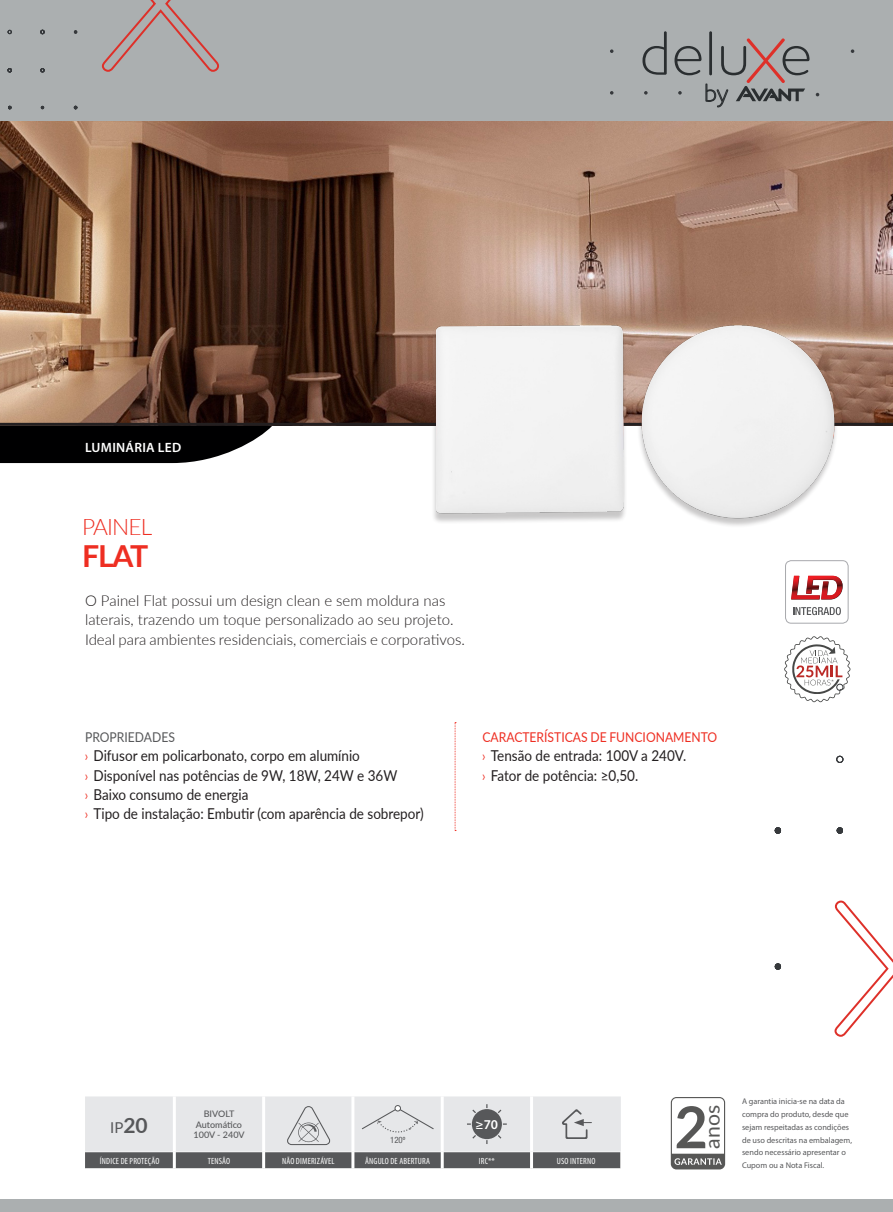
<style>
.page{position:relative;width:893px;height:1212px;background:#fff}
.page>*{position:absolute;margin:0;border:0;box-sizing:border-box;transform-origin:0 0}
.t1{font:700 30.3px "Lato";color:#ee2e22}
.t2{font:300 22.65px "Lato";letter-spacing:-.04em;color:#ee2e22}
.t3{font:21.15px "Lato";color:#575756}
.t4{font:15px "Lato";color:#231f20;scale:.9 1}
.text_description{font:300 15px/19.4px "Lato";color:#231f20}
.t5{font:15px "Lato";color:#57585a}
.title_description{font:13.5px "Lato";color:#ee2e22;scale:.9 1}
.t6{font:600 13.5px "Myriad Pro";letter-spacing:.02em;color:#fff}
.title_description-2{font:13.5px "Lato";color:#57585a;scale:.9 1}
.table_header{font:condensed 9px "Myriad Pro";letter-spacing:.02em;color:#fff}
.t7{font:500 9px "Lato";color:#57585a}
.t8{font:condensed 8.85px "Helvetica Neue LT Com";color:#57585a}
.t9{font:8.25px/12.8px "Myriad Pro";color:#57585a}
.s1{font-family:"Myriad Pro";font-stretch:condensed;color:#ee2e22}
.s2{font-weight:700;font-size:21px}
</style>
<div class="page">
<img style="left:0;top:120px;width:893px;height:303px">
<div style="left:0;top:1199px;width:893px;height:13px;background:#abafb0"></div>
<svg style="left:0;top:426px;width:272px;height:37px;background:#1c1c1d"></svg>
<hr style="left:0;top:423px;width:893px;height:3px;background:#231f20">
<svg style="left:455px;top:722px;width:1px;height:109px"></svg>
<svg style="left:85px;top:1096px;width:536px;height:73px;background:#c4c5c7"></svg>
<div style="left:432px;top:328px;width:196px;height:196px;background:#231f20;opacity:.25"></div>
<img style="left:437px;top:323px;width:190px;height:194px">
<img style="left:639px;top:323px;width:197px;height:203px">
<div style="left:0;top:0;width:893px;height:120px;background:#abafb0"></div>
<svg style="left:610px;top:91px;width:3px;height:4px"></svg>
<svg style="left:644px;top:91px;width:4px;height:4px"></svg>
<svg style="left:610px;top:49px;width:3px;height:4px"></svg>
<svg style="left:851px;top:49px;width:3px;height:4px"></svg>
<svg style="left:642px;top:31px;width:25px;height:44px"></svg>
<hr style="left:709px;top:31px;width:3px;height:44px;background:#2a2e30">
<svg style="left:674px;top:38px;width:135px;height:70px"></svg>
<svg style="left:8px;top:68px;width:4px;height:4px"></svg>
<svg style="left:74px;top:30px;width:3px;height:4px"></svg>
<svg style="left:8px;top:30px;width:4px;height:4px"></svg>
<svg style="left:101px;top:0;width:118px;height:72px"></svg>
<div style="left:775px;top:963px;width:6px;height:7px;background:#36393c;border-radius:50%"></div>
<svg style="left:775px;top:827px;width:6px;height:6px"></svg>
<svg style="left:837px;top:827px;width:6px;height:6px"></svg>
<div style="left:836px;top:756px;width:7px;height:7px;border:1px solid #36393c;border-radius:50%"></div>
<svg style="left:834px;top:900px;width:59px;height:137px"></svg>
<svg style="left:784px;top:636px;width:66px;height:66px"></svg>
<div style="left:785px;top:560px;width:64px;height:64px;border:1px solid #a8a9ad;border-radius:6px"></div>
<svg style="left:793px;top:607px;width:48px;height:8px"></svg>
<svg style="left:791px;top:576px;width:52px;height:23px"></svg>
<svg style="left:671px;top:1097px;width:54px;height:72px"></svg>
<p class="t6" style="left:85px;top:439px;width:98px">LUMINÁRIA LED</p>
<p class="t2" style="left:82px;top:511px;width:72px">PAINEL</p>
<p class="t1" style="left:82px;top:533px;width:68px">FLAT</p>
<p class="text_description" style="left:85px;top:590px;width:370px">O Painel Flat possui um design clean e sem moldura nas laterais, trazendo um toque personalizado ao seu projeto.</p>
<p class="text_description" style="left:85px;top:629px;width:381px">Ideal para ambientes residenciais, comerciais e corporativos.</p>
<p class="title_description-2" style="left:85px;top:727px;width:101px">PROPRIEDADES</p>
<p class="t4" style="left:85px;top:745px;width:307px"><span class="s1">›</span> Difusor em policarbonato, corpo em alumínio</p>
<p class="t4" style="left:85px;top:764px;width:349px"><span class="s1">›</span> Disponível nas potências de 9W, 18W, 24W e 36W</p>
<p class="t4" style="left:85px;top:784px;width:183px"><span class="s1">›</span> Baixo consumo de energia</p>
<p class="t4" style="left:85px;top:803px;width:378px"><span class="s1">›</span> Tipo de instalação: Embutir (com aparência de sobrepor)</p>
<p class="title_description" style="left:482px;top:727px;width:263px">CARACTERÍSTICAS DE FUNCIONAMENTO</p>
<p class="t4" style="left:482px;top:745px;width:228px"><span class="s1">›</span> Tensão de entrada: 100V a 240V.</p>
<p class="t4" style="left:482px;top:764px;width:175px"><span class="s1">›</span> Fator de potência: ≥0,50.</p>
<p class="t5" style="left:110px;top:1116px;width:39px">IP<span class="s2">20</span></p>
<p class="t7" style="left:204px;top:1107px;width:32px">BIVOLT</p>
<p class="t7" style="left:196px;top:1118px;width:48px">Automático</p>
<p class="t7" style="left:194px;top:1128px;width:53px">100V - 240V</p>
<p class="t8" style="left:390px;top:1134px;width:17px">120º</p>
<p class="t6" style="left:476px;top:1116px;width:24px">≥70</p>
<p class="table_header" style="left:100px;top:1155px;width:61px">ÍNDICE DE PROTEÇÃO</p>
<p class="table_header" style="left:208px;top:1155px;width:24px">TENSÃO</p>
<p class="table_header" style="left:282px;top:1155px;width:54px">NÃO DIMERIZÁVEL</p>
<p class="table_header" style="left:365px;top:1155px;width:66px">ÂNGULO DE ABERTURA</p>
<p class="table_header" style="left:479px;top:1155px;width:17px">IRC**</p>
<p class="table_header" style="left:557px;top:1155px;width:40px">USO INTERNO</p>
<p class="t3" style="left:697px;top:1149px;width:45px;rotate:-90deg">anos</p>
<p class="t9" style="left:742px;top:1095px;width:112px">A garantia inicia-se na data da compra do produto, desde que sejam respeitadas as condições de uso descritas na embalagem, sendo necessário apresentar o<br>Cupom ou a Nota Fiscal.</p>
</div>
